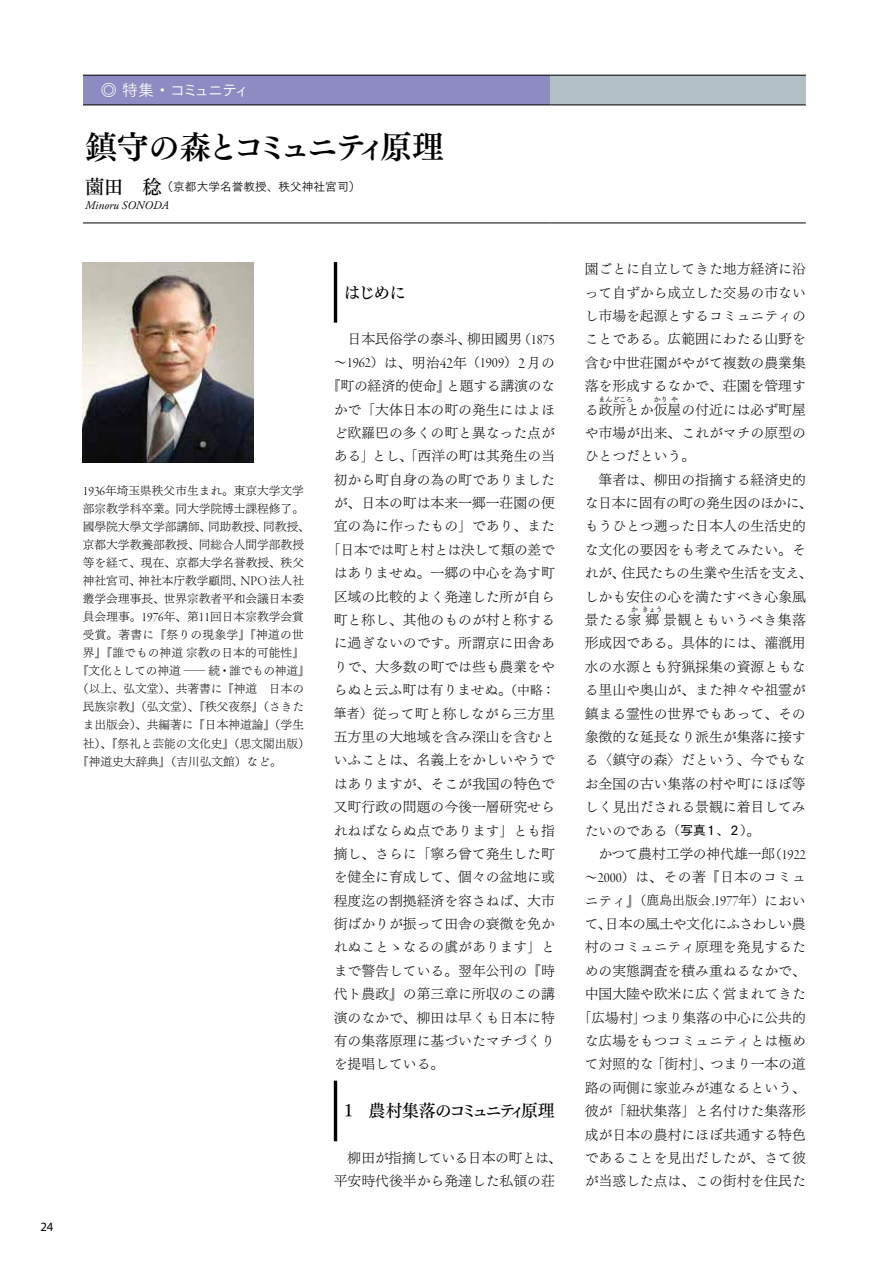
<style>
.page{position:relative;width:893px;height:1263px;background:#fff}
.page>*{position:absolute;margin:0;border:0;box-sizing:border-box;transform-origin:0 0}
.t1{font:31.95px "Tsuku Min Pr 5 B";letter-spacing:-.14em;color:#000}
.t2{font:16.95px "Tsuku Min Pro D";letter-spacing:-.175em;color:#000}
.t3{font:16.95px "Tsuku Min Pro D";letter-spacing:-.14em;color:#000}
.t4{font:15.9px "Tsuku Go Pr 5 R";letter-spacing:-.185em;color:#fff}
.t5{font:14.85px "Garamond Premr Pro Lt Disp";color:#000}
.t6{font:13.8px/23.4px "Tsuku Min Pr 5 L";color:#000}
.t7{font:13.8px "Tsuku Min Pr 5 L";letter-spacing:-.03em;color:#000}
.t8{font:12.75px "Tsuku Min Pr 5 L";letter-spacing:.005em;color:#000}
.t9{font:12.75px "Myriad Pro";color:#000}
.t10{font:11.7px "Tsuku Min Pr 5 L";color:#000}
.t11{font:11.7px "Tsuku Go Pr 5 R";color:#000}
.t12{font:11.7px "Tsuku Min Pr 5 L";letter-spacing:.025em;color:#000}
.t13{font:italic 11.7px "Adobe Garamond Pro";color:#000}
.t14{font:6.9px "Tsuku Min Pr 5 L";color:#000}
.s1{font-family:"Tsuku Min Pr 5 D";font-size:19.2px}
.s2{font-family:"Garamond Premr Pro Lt Disp";font-size:13.5px}
.s3{font-size:12.75px}
.s4{font-family:"Garamond Premr Pro Lt Disp";font-size:14.85px}
.s5{font-family:"Tsuku Min Pr 5 L";font-size:12.75px}
.s6{font-family:"Tsuku Min Pr 5 L";font-size:13.8px}
.s7{font-size:16.05px}
.s8{font-family:"Tsuku Go Pro D";font-size:12.75px}
.s9{font-size:13.8px}
</style>
<div class="page">
<hr style="left:334px;top:262px;width:3px;height:61px;background:#000">
<hr style="left:334px;top:1081px;width:3px;height:60px;background:#000">
<img style="left:83px;top:262px;width:170px;height:201px">
<div style="left:83px;top:75px;width:468px;height:30px;background:#8e8bc2"></div>
<div style="left:551px;top:75px;width:255px;height:30px;background:#b2bfc4"></div>
<hr style="left:83px;top:75px;width:468px;height:1px;background:#000">
<hr style="left:551px;top:75px;width:255px;height:1px;background:#000">
<hr style="left:83px;top:105px;width:468px;height:1px;background:#000">
<hr style="left:551px;top:105px;width:255px;height:1px;background:#000">
<hr style="left:83px;top:223px;width:468px;height:1px;background:#000">
<hr style="left:551px;top:223px;width:255px;height:1px;background:#000">
<p class="t4" style="left:101px;top:76px;width:150px">◎ 特集・コミュニティ</p>
<h1 class="t1" style="left:85px;top:118px;width:361px">鎮守の森とコミュニティ原理</h1>
<p class="t11" style="left:85px;top:177px;width:277px"><span class="s1">薗田　稔</span>（京都大学名誉教授、秩父神社宮司）</p>
<p class="t13" style="left:85px;top:198px;width:85px">Minoru SONODA</p>
<p class="t10" style="left:83px;top:480px;width:223px"><span class="s2">1936</span>年埼玉県秩父市生まれ。東京大学文学</p>
<p class="t10" style="left:83px;top:498px;width:223px">部宗教学科卒業。同大学院博士課程修了。</p>
<p class="t10" style="left:83px;top:516px;width:228px">國學院大學文学部講師、同助教授、同教授、</p>
<p class="t10" style="left:83px;top:534px;width:223px">京都大学教養部教授、同総合人間学部教授</p>
<p class="t10" style="left:83px;top:552px;width:223px">等を経て、現在、京都大学名誉教授、秩父</p>
<p class="t10" style="left:83px;top:570px;width:223px">神社宮司、神社本庁教学顧問、<span class="s2">NPO</span>法人社</p>
<p class="t10" style="left:83px;top:588px;width:223px">叢学会理事長、世界宗教者平和会議日本委</p>
<p class="t10" style="left:83px;top:606px;width:223px">員会理事。<span class="s2">1976</span>年、第<span class="s2">11</span>回日本宗教学会賞</p>
<p class="t12" style="left:83px;top:624px;width:223px">受賞。著書に『祭りの現象学』『神道の世</p>
<p class="t10" style="left:83px;top:642px;width:223px">界』『誰でもの神道宗教の日本的可能性』</p>
<p class="t10" style="left:77px;top:660px;width:234px">『文化としての神道 ―続・誰でもの神道』</p>
<p class="t10" style="left:77px;top:678px;width:228px">（以上、弘文堂）、共著書に『神道　日本の</p>
<p class="t10" style="left:83px;top:696px;width:223px">民族宗教』（弘文堂）、『秩父夜祭』（さきた</p>
<p class="t10" style="left:83px;top:715px;width:223px">ま出版会）、共編著に『日本神道論』（学生</p>
<p class="t10" style="left:83px;top:733px;width:228px">社）、『祭礼と芸能の文化史』（思文閣出版）</p>
<p class="t10" style="left:77px;top:751px;width:206px">『神道史大辞典』（吉川弘文館）など。</p>
<p class="t9" style="left:40px;top:1219px;width:15px">24</p>
<p class="t3" style="left:343px;top:277px;width:64px">はじめに</p>
<p class="t6" style="left:348px;top:326px;width:209px">日本民俗学の泰斗、柳田國男<span class="s3">（</span><span class="s4">1875</span></p>
<p class="t5" style="left:334px;top:355px;width:223px"><span class="s5">～</span>1962<span class="s5">）</span><span class="s6">は、明治</span><span class="s7">42</span><span class="s6">年</span><span class="s5">（</span>1909<span class="s5">）</span><span class="s7">2</span><span class="s6">月の</span></p>
<p class="t6" style="left:327px;top:373px;width:229px">『町の経済的使命』と題する講演のな</p>
<p class="t6" style="left:334px;top:396px;width:223px">かで「大体日本の町の発生にはよほ</p>
<p class="t6" style="left:334px;top:419px;width:223px">ど欧羅巴の多くの町と異なった点が</p>
<p class="t6" style="left:334px;top:443px;width:223px">ある」とし、「西洋の町は其発生の当</p>
<p class="t6" style="left:334px;top:466px;width:223px">初から町自身の為の町でありました</p>
<p class="t6" style="left:334px;top:490px;width:223px">が、日本の町は本来一郷一荘園の便</p>
<p class="t6" style="left:334px;top:513px;width:223px">宜の為に作ったもの」であり、また</p>
<p class="t7" style="left:327px;top:537px;width:229px">「日本では町と村とは決して類の差で</p>
<p class="t6" style="left:334px;top:560px;width:223px">はありませぬ。一郷の中心を為す町</p>
<p class="t6" style="left:334px;top:583px;width:223px">区域の比較的よく発達した所が自ら</p>
<p class="t6" style="left:334px;top:606px;width:223px">町と称し、其他のものが村と称する</p>
<p class="t6" style="left:334px;top:630px;width:223px">に過ぎないのです。所謂京に田舎あ</p>
<p class="t6" style="left:334px;top:653px;width:223px">りで、大多数の町では些も農業をや</p>
<p class="t6" style="left:334px;top:677px;width:223px">らぬと云ふ町は有りませぬ。<span class="s3">（中略：</span></p>
<p class="t6" style="left:334px;top:700px;width:223px"><span class="s3">筆者）</span>従って町と称しながら三方里</p>
<p class="t6" style="left:334px;top:723px;width:223px">五方里の大地域を含み深山を含むと</p>
<p class="t6" style="left:334px;top:747px;width:223px">いふことは、名義上をかしいやうで</p>
<p class="t6" style="left:334px;top:770px;width:223px">はありますが、そこが我国の特色で</p>
<p class="t6" style="left:334px;top:794px;width:223px">又町行政の問題の今後一層研究せら</p>
<p class="t6" style="left:334px;top:817px;width:223px">れねばならぬ点であります」とも指</p>
<p class="t6" style="left:334px;top:840px;width:223px">摘し、さらに「寧ろ曾て発生した町</p>
<p class="t6" style="left:334px;top:864px;width:223px">を健全に育成して、個々の盆地に或</p>
<p class="t6" style="left:334px;top:887px;width:223px">程度迄の割拠経済を容さねば、大市</p>
<p class="t6" style="left:334px;top:910px;width:223px">街ばかりが振って田舎の衰微を免か</p>
<p class="t6" style="left:334px;top:934px;width:223px">れぬことゝなるの虞があります」と</p>
<p class="t6" style="left:334px;top:957px;width:223px">まで警告している。翌年公刊の『時</p>
<p class="t6" style="left:334px;top:981px;width:223px">代ト農政』の第三章に所収のこの講</p>
<p class="t6" style="left:334px;top:1004px;width:223px">演のなかで、柳田は早くも日本に特</p>
<p class="t6" style="left:334px;top:1027px;width:223px">有の集落原理に基づいたマチづくり</p>
<p class="t6" style="left:334px;top:1051px;width:112px">を提唱している。</p>
<p class="t2" style="left:344px;top:1096px;width:212px">1　農村集落のコミュニティ原理</p>
<p class="t6" style="left:334px;top:1144px;width:230px;text-indent:14px">柳田が指摘している日本の町とは、平安時代後半から発達した私領の荘</p>
<p class="t6" style="left:585px;top:256px;width:223px;text-align:justify">園ごとに自立してきた地方経済に沿って自ずから成立した交易の市ないし市場を起源とするコミュニティのことである。広範囲にわたる山野を含む中世荘園がやがて複数の農業集落を形成するなかで、荘園を管理する政所とか仮屋の付近には必ず町屋</p>
<p class="t14" style="left:598px;top:393px;width:36px">まんどころ</p>
<p class="t14" style="left:654px;top:393px;width:15px">かり</p>
<p class="t14" style="left:671px;top:393px;width:8px">や</p>
<p class="t6" style="left:585px;top:419px;width:223px">や市場が出来、これがマチの原型のひとつだという。</p>
<p class="t6" style="left:585px;top:466px;width:230px;text-align:center">筆者は、柳田の指摘する経済史的<br>な日本に固有の町の発生因のほかに、もうひとつ㴑った日本人の生活史的な文化の要因をも考えてみたい。それが、住民たちの生業や生活を支え、しかも安住の心を満たすべき心象風景たる家郷景観ともいうべき集落</p>
<p class="t14" style="left:631px;top:603px;width:8px">か</p>
<p class="t14" style="left:642px;top:603px;width:22px">きょう</p>
<p class="t6" style="left:585px;top:630px;width:223px;text-align:justify">形成因である。具体的には、灌漑用水の水源とも狩猟採集の資源ともなる里山や奥山が、また神々や祖霊が鎮まる霊性の世界でもあって、その象徴的な延長なり派生が集落に接する〈鎮守の森〉だという、今でもなお全国の古い集落の村や町にほぼ等しく見出だされる景観に着目してみたいのである<span class="s3">（</span><span class="s8">写真1</span><span class="s3">、</span><span class="s8">2</span><span class="s3">）</span>。</p>
<p class="t6" style="left:585px;top:840px;width:223px;text-align:right">かつて農村工学の神代雄一郎<span class="s3">（</span><span class="s4">1922</span><span class="s3">～</span><span class="s4">2000</span><span class="s3">）</span>は、その著『日本のコミュ</p>
<p class="t8" style="left:585px;top:889px;width:223px"><span class="s9">ニティ』</span>（鹿島出版会<span class="s4">,1977</span>年）<span class="s9">におい</span></p>
<p class="t6" style="left:578px;top:910px;width:230px;text-align:center">て、日本の風土や文化にふさわしい農村のコミュニティ原理を発見するための実態調査を積み重ねるなかで、中国大陸や欧米に広く営まれてきた「広場村」つまり集落の中心に公共的な広場をもつコミュニティとは極めて対照的な「街村」、つまり一本の道路の両側に家並みが連なるという、彼が「紐状集落」と名付けた集落形成が日本の農村にほぼ共通する特色であることを見出だしたが、さて彼が当惑した点は、この街村を住民た</p>
</div>
